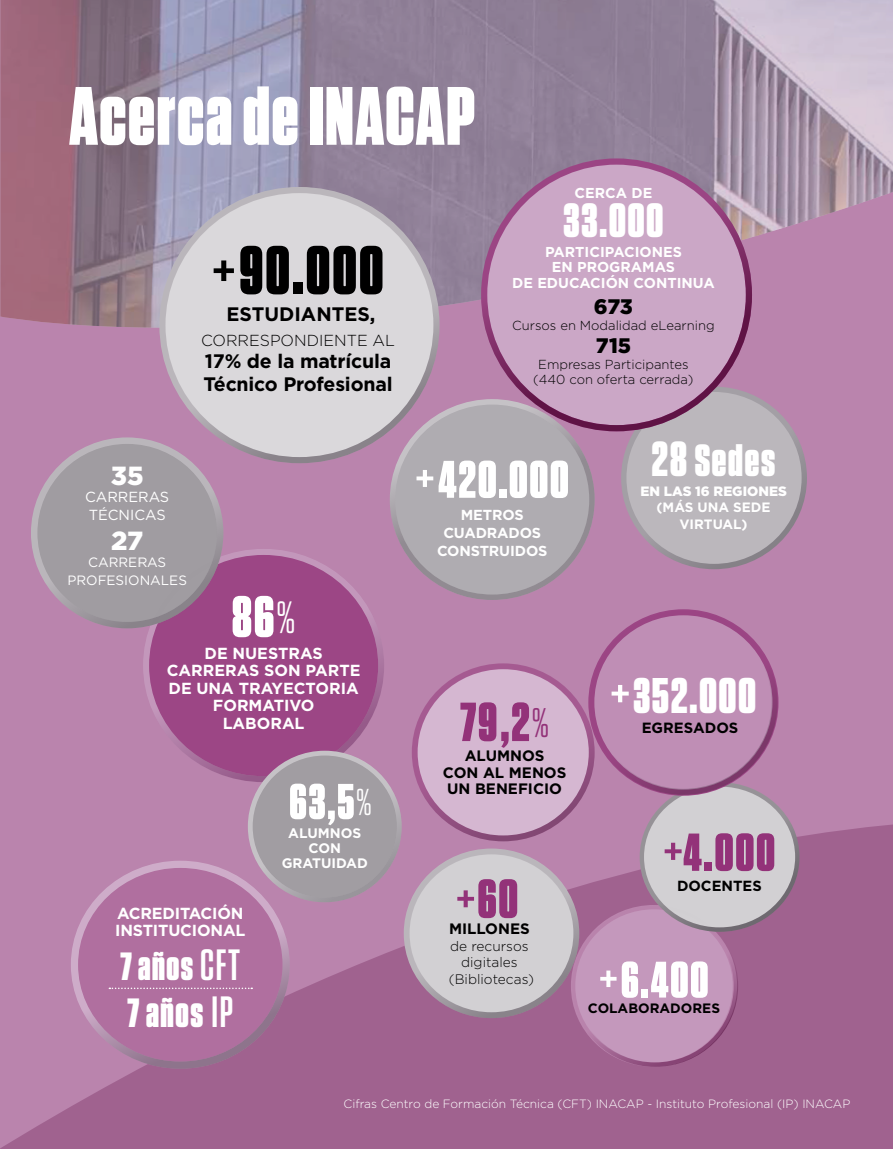
<style>
.page{position:relative;width:893px;height:1149px;background:#fff}
.page>*{position:absolute;margin:0;border:0;box-sizing:border-box;transform-origin:0 0}
.t1{font:900 82.5px "Tungsten Narrow";letter-spacing:.025em;color:#fff}
.t2{font:900 68.4px "Tungsten Narrow";color:#000}
.t3{font:900 58.2px "Tungsten Narrow";color:#fff}
.t4{font:900 54.9px "Tungsten Narrow";color:#933279}
.t5{font:900 53.25px "Tungsten Narrow";color:#933279}
.t6{font:900 52.65px "Tungsten Narrow";letter-spacing:.04em;color:#fff}
.t7{font:900 51.15px "Tungsten Narrow";color:#fff}
.t8{font:900 50.1px "Tungsten Narrow";color:#fff}
.t9{font:900 49.95px "Tungsten Narrow";letter-spacing:.04em;color:#fff}
.t10{font:900 48px "Tungsten Narrow";color:#fff}
.t11{font:900 45px "Tungsten Narrow";letter-spacing:.04em;color:#fff}
.t12{font:900 40.8px "Tungsten Narrow";color:#fff}
.t13{font:900 39.3px "Tungsten Narrow";color:#fff}
.t14{font:900 26.25px "Gotham";color:#fff}
.t15{font:900 21px "Gotham";letter-spacing:-.005em;color:#000}
.t16{font:700 19.5px/22.5px "Gotham";letter-spacing:-.01em;color:#000}
.t17{font:700 16.05px/17.4px "Gotham";color:#fff}
.t18{font:300 15.9px "Gotham";color:#000}
.t19{font:700 15.15px/16.5px "Gotham";color:#000;text-align:center}
.t20{font:700 14.85px "Gotham";color:#000}
.t21{font:700 14.7px "Gotham";color:#000}
.t22{font:700 14.55px/18px "Gotham";letter-spacing:-.01em;color:#fff;text-align:center}
.t23{font:14.55px/17.4px "Gotham";color:#fff}
.t24{font:700 14.4px/15.6px "Gotham";color:#fff;text-align:center}
.t25{font:700 13.8px/15px "Gotham";color:#fff;text-align:center}
.t26{font:300 13.65px/16.5px "Gotham";color:#000;text-align:center}
.t27{font:700 13.65px "Gotham";color:#000}
.t28{font:13.5px/17.4px "Gotham";color:#fff;text-align:center}
.t29{font:700 13.5px/16.5px "Gotham";color:#fff;text-align:center}
.t30{font:900 13.5px "Gotham";color:#fff}
.t31{font:300 13.05px/15.6px "Gotham";color:#000;text-align:center}
.t32{font:300 12px "Gotham";color:#fff}
.s1{font-weight:500;font-size:79.65px}
.s2{font-weight:400;font-size:45px}
.s3{font-weight:600;font-size:43.65px}
.s4{font-weight:400;font-size:37.2px}
.s5{font-weight:500;font-size:65.85px}
.s6{font-size:49.2px}
.s7{font-weight:400;font-size:41.1px}
.s8{font-weight:500;font-size:65.55px}
.s9{font-weight:500;font-size:67.2px}
.s10{font-weight:500;font-size:66.6px}
.s11{font-weight:500;font-size:63.9px}
</style>
<div class="page">
<div style="left:0;top:0;width:893px;height:1148px;background:#ba84ad"></div>
<svg style="left:1px;top:807px;width:892px;height:341px;fill:#a0628f"></svg>
<img style="left:0;top:0;width:893px;height:329px">
<div style="left:573px;top:906px;width:162px;height:158px;background:#c498bc;border-radius:50%"></div>
<div style="left:74px;top:864px;width:212px;height:200px;background:#b06f9f;border-radius:50%"></div>
<div style="left:407px;top:851px;width:169px;height:163px;background:#d2d0d3;border-radius:50%"></div>
<div style="left:642px;top:784px;width:155px;height:145px;background:#d2d0d3;border-radius:50%"></div>
<div style="left:146px;top:551px;width:235px;height:227px;background:#9c4685;border-radius:50%"></div>
<div style="left:34px;top:440px;width:186px;height:185px;background:#a09ca1;border-radius:50%"></div>
<div style="left:392px;top:402px;width:200px;height:195px;background:#afacb1;border-radius:50%"></div>
<div style="left:390px;top:399px;width:205px;height:200px;border:5px solid #bbb7bc;border-radius:50%"></div>
<div style="left:162px;top:190px;width:274px;height:270px;background:#dad8db;border-radius:50%"></div>
<div style="left:159px;top:187px;width:280px;height:276px;border:6px solid #bbb7bc;border-radius:50%"></div>
<div style="left:31px;top:437px;width:192px;height:191px;border:6px solid #bbb7bc;border-radius:50%"></div>
<div style="left:143px;top:548px;width:241px;height:233px;border:6px solid #c498bc;border-radius:50%"></div>
<div style="left:250px;top:752px;width:149px;height:147px;background:#a19da2;border-radius:50%"></div>
<div style="left:248px;top:750px;width:154px;height:152px;border:5px solid #c6c3c7;border-radius:50%"></div>
<div style="left:591px;top:612px;width:184px;height:180px;background:#bf8eb5;border-radius:50%"></div>
<div style="left:589px;top:610px;width:189px;height:184px;border:6px solid #cacacb;border-radius:50%"></div>
<div style="left:415px;top:666px;width:177px;height:172px;background:#d5b7d1;border-radius:50%"></div>
<div style="left:412px;top:663px;width:183px;height:178px;border:6px solid #cacacb;border-radius:50%"></div>
<div style="left:640px;top:782px;width:159px;height:149px;border:4px solid #bbb7bc;border-radius:50%"></div>
<div style="left:404px;top:848px;width:175px;height:169px;border:6px solid #bbb7bc;border-radius:50%"></div>
<div style="left:572px;top:904px;width:166px;height:162px;border:4px solid #ba84ad;border-radius:50%"></div>
<div style="left:71px;top:860px;width:219px;height:208px;border:7px solid #afacb1;border-radius:50%"></div>
<div style="left:624px;top:389px;width:180px;height:177px;background:#bbb7bc;border-radius:50%"></div>
<div style="left:621px;top:386px;width:186px;height:183px;border:5px solid #a39fa5;border-radius:50%"></div>
<svg style="left:109px;top:987px;width:143px;height:1px"></svg>
<div style="left:484px;top:161px;width:265px;height:267px;background:#cba7c6;border-radius:50%"></div>
<div style="left:481px;top:158px;width:271px;height:273px;border:6px solid #9c4685;border-radius:50%"></div>
<h1 class="t1" style="left:69px;top:71px;width:407px">Acerca de INACAP</h1>
<h2 class="t2" style="left:213px;top:233px;width:172px"><span class="s1">+</span>90.000</h2>
<p class="t16" style="left:226px;top:303px;width:150px">ESTUDIANTES,</p>
<p class="t18" style="left:201px;top:330px;width:195px">CORRESPONDIENTE AL</p>
<p class="t16" style="left:204px;top:350px;width:191px">17% de la matrícula<br>Técnico Profesional</p>
<p class="t24" style="left:575px;top:185px;width:79px">CERCA DE</p>
<h3 class="t10" style="left:564px;top:195px;width:101px">33.000</h3>
<p class="t24" style="left:512px;top:244px;width:204px">PARTICIPACIONES<br>EN PROGRAMAS<br>DE EDUCACIÓN CONTINUA</p>
<h3 class="t15" style="left:594px;top:292px;width:41px">673</h3>
<p class="t31" style="left:512px;top:317px;width:204px">Cursos en Modalidad eLearning</p>
<h3 class="t15" style="left:596px;top:331px;width:37px">715</h3>
<p class="t31" style="left:533px;top:356px;width:162px">Empresas Participantes (440 con oferta cerrada)</p>
<h3 class="t14" style="left:111px;top:457px;width:34px">35</h3>
<p class="t23" style="left:85px;top:488px;width:86px">CARRERAS<br>TÉCNICAS</p>
<h3 class="t14" style="left:111px;top:522px;width:34px">27</h3>
<p class="t28" style="left:67px;top:553px;width:121px">CARRERAS<br>PROFESIONALES</p>
<h3 class="t3" style="left:232px;top:585px;width:65px">86<span class="s2">%</span></h3>
<p class="t17" style="left:167px;top:644px;width:195px;text-align:center">DE NUESTRAS<br>CARRERAS SON PARTE<br>DE UNA TRAYECTORIA<br>FORMATIVO<br>LABORAL</p>
<p class="t17" style="left:115px;top:904px;width:132px">ACREDITACIÓN<br>INSTITUCIONAL</p>
<h3 class="t13" style="left:120px;top:944px;width:121px">7 años<span class="s3">CFT</span></h3>
<h3 class="t12" style="left:128px;top:989px;width:107px">7 años <span class="s3">IP</span></h3>
<h3 class="t8" style="left:289px;top:774px;width:84px">63,5<span class="s4">%</span></h3>
<p class="t25" style="left:282px;top:824px;width:88px">ALUMNOS<br>CON<br>GRATUIDAD</p>
<h3 class="t6" style="left:416px;top:451px;width:154px"><span class="s5">+</span>420.000</h3>
<p class="t22" style="left:437px;top:505px;width:112px">METROS<br>CUADRADOS<br>CONSTRUIDOS</p>
<h3 class="t11" style="left:652px;top:435px;width:125px"><span class="s6">28</span> Sedes</h3>
<p class="t30" style="left:640px;top:481px;width:148px">EN LAS 16 REGIONES</p>
<p class="t29" style="left:657px;top:499px;width:116px">(MÁS UNA SEDE<br>VIRTUAL)</p>
<h3 class="t4" style="left:460px;top:692px;width:90px">79,2<span class="s7">%</span></h3>
<p class="t19" style="left:443px;top:747px;width:125px">ALUMNOS<br>CON AL MENOS<br>UN BENEFICIO</p>
<h3 class="t4" style="left:457px;top:868px;width:63px"><span class="s8">+</span>60</h3>
<p class="t19" style="left:449px;top:920px;width:82px">MILLONES</p>
<p class="t26" style="left:449px;top:937px;width:87px">de recursos digitales (Bibliotecas)</p>
<h3 class="t9" style="left:611px;top:668px;width:146px"><span class="s9">+</span>352.000</h3>
<p class="t20" style="left:642px;top:718px;width:98px">EGRESADOS</p>
<h3 class="t5" style="left:664px;top:823px;width:112px"><span class="s10">+</span>4.000</h3>
<p class="t21" style="left:677px;top:875px;width:86px">DOCENTES</p>
<h3 class="t7" style="left:600px;top:951px;width:110px"><span class="s11">+</span>6.400</h3>
<p class="t27" style="left:588px;top:998px;width:134px">COLABORADORES</p>
<p class="t32" style="left:344px;top:1095px;width:508px">Cifras Centro de Formación Técnica (CFT) INACAP - Instituto Profesional (IP) INACAP</p>
</div>
